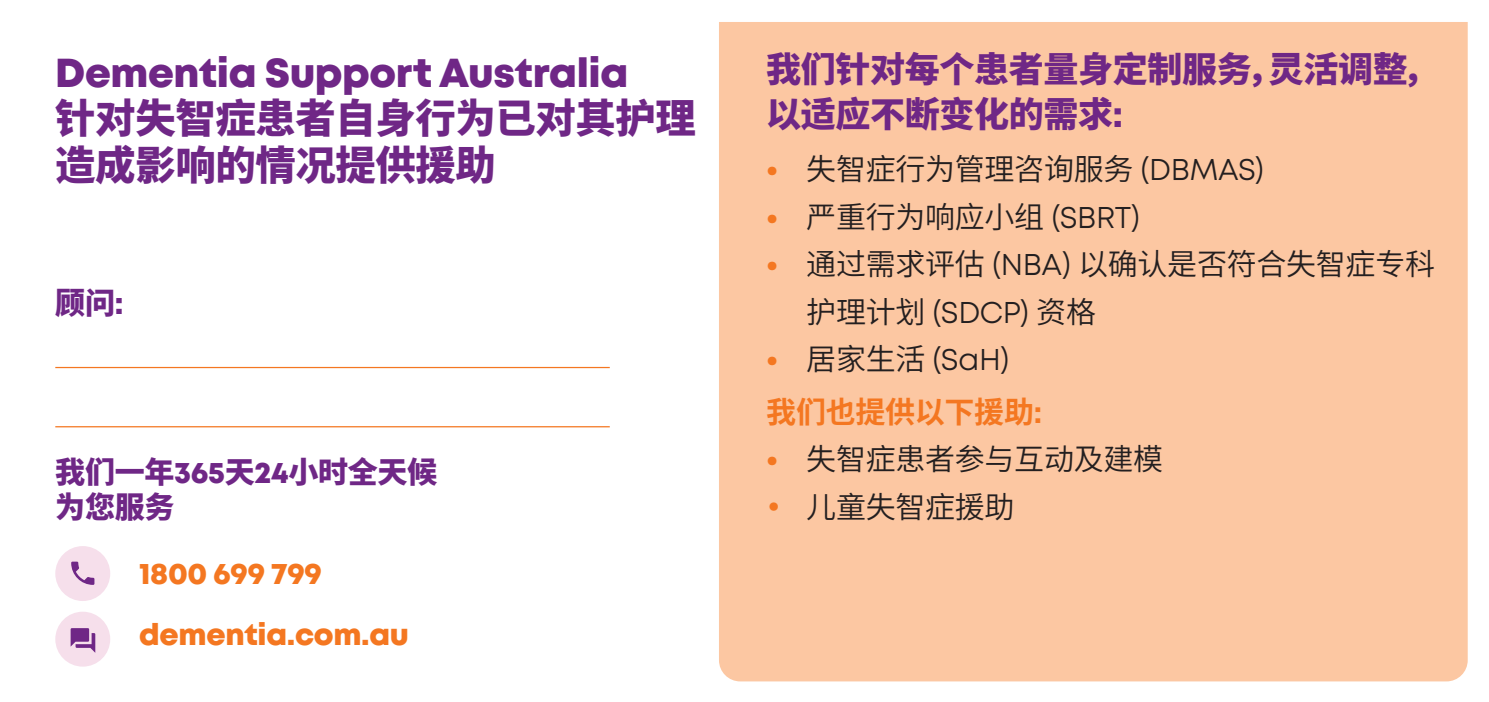
<style>
.page{position:relative;width:1489px;height:702px;background:#fff}
.page>*{position:absolute;margin:0;border:0;box-sizing:border-box;transform-origin:0 0}
.t1{font:800 40.5px/46.5px "Source Han Sans CN";letter-spacing:-.01em;color:#6f2786}
.SG_Cover_Headline_DSA_Purple{font:800 35px/45px "Source Han Sans CN";letter-spacing:-.01em;color:#6f2786}
.SG_Cover_Headline_DSA_Purple-2{font:30px/47.5px "Source Han Sans CN";letter-spacing:-.01em;color:#231f20}
.SG_Cover_Headline_DSA_Purple-3{font:800 30px "Mont";letter-spacing:-.01em;color:#f47721}
.SG_Cover_Headline_DSA_Purple-4{font:800 30px/35px "Source Han Sans CN";letter-spacing:-.01em;color:#6f2786}
.SG_Cover_Headline_DSA_Purple-5{font:30px "Mont";color:#231f20}
.SG_Cover_Headline_DSA_Purple-6{font:700 30px "Source Han Sans CN";letter-spacing:-.01em;color:#f47721}
.s1{font-family:"Mont"}
.s2{font-family:"Mont";font-weight:800;color:#f47721}
.s3{font-weight:800;color:#f47721}
.s4{font-family:"Source Han Sans CN"}
</style>
<div class="page">
<div style="left:719px;top:22px;width:748px;height:659px;background:#fcc7a2"></div>
<div style="left:55px;top:546px;width:55px;height:55px;background:#f6dfeb;border-radius:50%"></div>
<svg style="left:71px;top:561px;width:23px;height:24px"></svg>
<div style="left:55px;top:611px;width:55px;height:55px;background:#f6dfeb;border-radius:50%"></div>
<svg style="left:71px;top:628px;width:24px;height:24px"></svg>
<hr style="left:55px;top:367px;width:554px;height:1px;background:#f47721">
<hr style="left:55px;top:426px;width:554px;height:1px;background:#f47721">
<p class="t1" style="left:55px;top:49px;width:642px"><span class="s1">Dementia Support Australia<br></span>针对失智症患者自身行为已对其护理造成影响的情况提供援助</p>
<p class="SG_Cover_Headline_DSA_Purple" style="left:766px;top:48px;width:672px">我们针对每个患者量身定制服务，灵活调整，以适应不断变化的需求<span class="s1">:</span></p>
<p class="SG_Cover_Headline_DSA_Purple-2" style="left:766px;top:146px;width:499px"><span class="s2">•</span> 失智症行为管理咨询服务 <span class="s1">(DBMAS)</span></p>
<p class="SG_Cover_Headline_DSA_Purple-2" style="left:766px;top:193px;width:375px"><span class="s2">•</span> 严重行为响应小组 <span class="s1">(SBRT)</span></p>
<p class="SG_Cover_Headline_DSA_Purple-2" style="left:806px;top:241px;width:630px;text-indent:-40px"><span class="s2">•</span> 通过需求评估 <span class="s1">(NBA)</span> 以确认是否符合失智症专科护理计划 <span class="s1">(SDCP)</span> 资格</p>
<p class="SG_Cover_Headline_DSA_Purple-5" style="left:766px;top:340px;width:244px"><span class="s3">•</span> <span class="s4">居家生活</span> (SaH)</p>
<p class="SG_Cover_Headline_DSA_Purple-6" style="left:766px;top:394px;width:277px">我们也提供以下援助<span class="s1">:</span></p>
<p class="SG_Cover_Headline_DSA_Purple-2" style="left:766px;top:436px;width:398px"><span class="s2">•</span> 失智症患者参与互动及建模</p>
<p class="SG_Cover_Headline_DSA_Purple-2" style="left:758px;top:483px;width:257px"><span class="s3">•</span> 儿童失智症援助</p>
<p class="SG_Cover_Headline_DSA_Purple-4" style="left:55px;top:286px;width:70px">顾问<span class="s1">:</span></p>
<p class="SG_Cover_Headline_DSA_Purple-4" style="left:55px;top:455px;width:383px">我们一年<span class="s1">365</span>天<span class="s1">24</span>小时全天候为您服务</p>
<p class="SG_Cover_Headline_DSA_Purple-3" style="left:139px;top:553px;width:184px">1800 699 799</p>
<p class="SG_Cover_Headline_DSA_Purple-3" style="left:139px;top:614px;width:271px">dementia.com.au</p>
</div>
